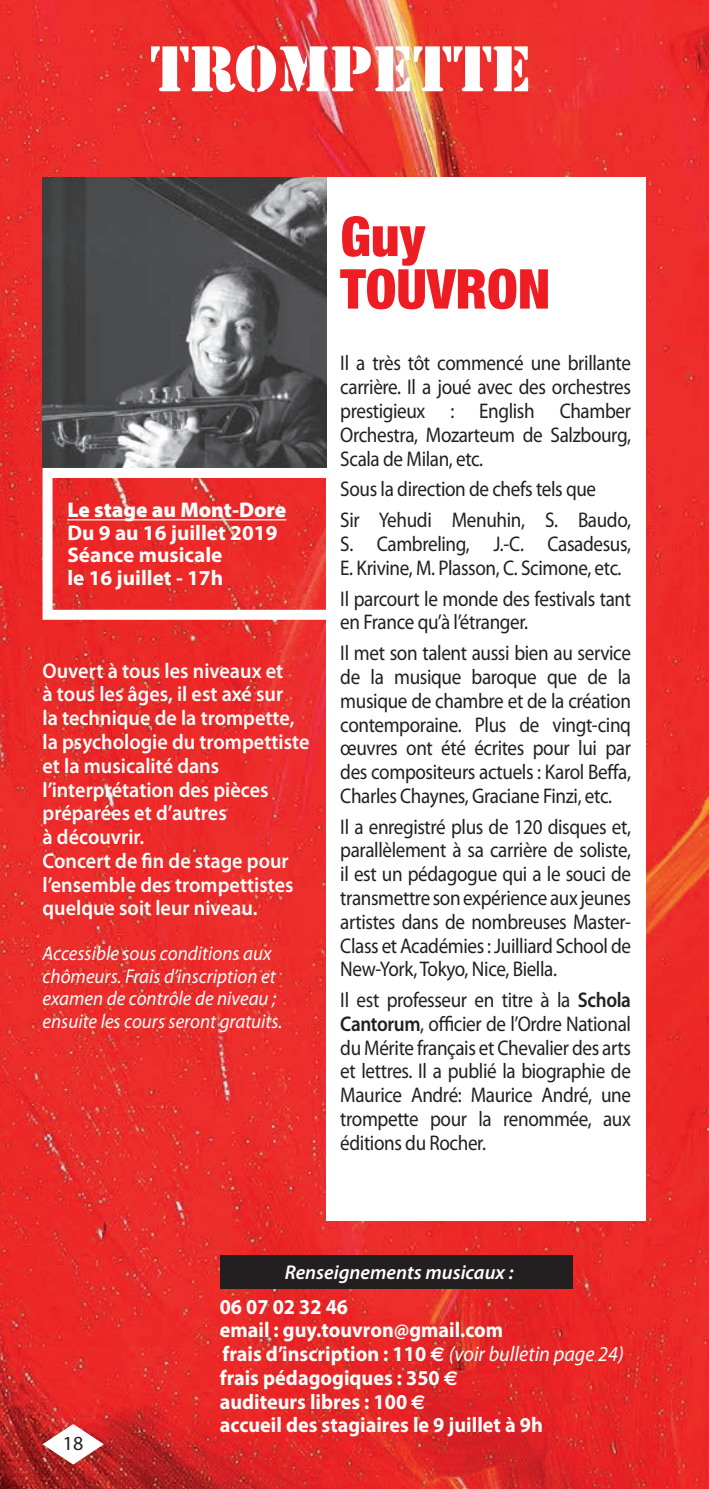
<style>
.page{position:relative;width:709px;height:1489px;background:#fff}
.page>*{position:absolute;margin:0;border:0;box-sizing:border-box;transform-origin:0 0}
.t1{font:60px "Stencil";color:#fff}
.t2{font:900 condensed 55px/52.5px "Helvetica Neue";color:#ee1d23}
.t3{font:21.25px/23.8px "Myriad Pro";letter-spacing:-.02em;color:#231f20;text-align:justify;scale:.9 1}
.t4{font:600 21.25px/23.8px "Myriad Pro";color:#fff;scale:.95 1}
.t5{font:700 21.25px/23.8px "Myriad Pro";color:#fff;scale:.95 1}
.t6{font:700 21.25px/22.5px "Myriad Pro";color:#fff}
.t7{font:900 21.25px "Myriad Pro";color:#fff}
.t8{font:italic 20px/22.5px "Myriad Pro";color:#fff;scale:.95 1}
.t9{font:italic 600 20px "Myriad Pro";color:#fff}
.t10{font:20px "Myriad Pro";color:#231f20}
.s1{font-weight:600}
.s2{font-family:"Euro Sans";font-size:20px}
.s3{font-weight:400;font-style:italic}
</style>
<div class="page">
<img style="left:0;top:0;width:709px;height:1488px">
<svg style="left:43px;top:1424px;width:61px;height:39px"></svg>
<div style="left:326px;top:177px;width:319px;height:1043px;background:#fff"></div>
<img style="left:43px;top:177px;width:283px;height:291px">
<div style="left:43px;top:468px;width:297px;height:151px;border:10px solid #fff"></div>
<hr style="left:67px;top:519px;width:219px;height:1px;background:#fff">
<div style="left:220px;top:1254px;width:352px;height:34px;background:#231f20"></div>
<h1 class="t1" style="left:150px;top:30px;width:382px">TROMPETTE</h1>
<p class="t7" style="left:67px;top:496px;width:220px">Le stage au Mont-Dore</p>
<p class="t6" style="left:67px;top:520px;width:212px">Du 9 au 16 juillet 2019<br>Séance musicale<br>le 16 juillet - 17h</p>
<p class="t4" style="left:43px;top:658px;width:282px">Ouvert à tous les niveaux et<br>à tous les âges, il est axé sur<br>la technique de la trompette, la psychologie du trompettiste et la musicalité dans l’interprétation des pièces préparées et d’autres<br>à découvrir.<br>Concert de fin de stage pour l’ensemble des trompettistes quelque soit leur niveau.</p>
<p class="t8" style="left:43px;top:942px;width:254px">Accessible sous conditions aux chômeurs. Frais d’inscription et examen de contrôle de niveau ; ensuite les cours seront gratuits.</p>
<h2 class="t2" style="left:340px;top:209px;width:211px">Guy<br>TOUVRON</h2>
<p class="t3" style="left:340px;top:351px;width:324px">Il a très tôt commencé une brillante carrière. Il a joué avec des orchestres prestigieux : English Chamber Orchestra, Mozarteum de Salzbourg, Scala de Milan, etc.</p>
<p class="t3" style="left:340px;top:473px;width:324px;line-height:30.8px">Sous la direction de chefs tels que<br>Sir Yehudi Menuhin, S. Baudo,</p>
<p class="t3" style="left:340px;top:531px;width:324px">S. Cambreling, J.-C. Casadesus,<br>E. Krivine, M. Plasson, C. Scimone, etc.</p>
<p class="t3" style="left:340px;top:586px;width:324px">Il parcourt le monde des festivals tant en France qu’à l’étranger.</p>
<p class="t3" style="left:340px;top:641px;width:324px">Il met son talent aussi bien au service de la musique baroque que de la musique de chambre et de la création contemporaine. Plus de vingt-cinq œuvres ont été écrites pour lui par des compositeurs actuels : Karol Beffa, Charles Chaynes, Graciane Finzi, etc.</p>
<p class="t3" style="left:340px;top:814px;width:324px">Il a enregistré plus de 120 disques et, parallèlement à sa carrière de soliste, il est un pédagogue qui a le souci de transmettre son expérience aux jeunes artistes dans de nombreuses Master-Class et Académies : Juilliard School de New-York, Tokyo, Nice, Biella.</p>
<p class="t3" style="left:340px;top:987px;width:324px">Il est professeur en titre à la <span class="s1">Schola Cantorum</span>, officier de l’Ordre National du Mérite français et Chevalier des arts et lettres. Il a publié la biographie de Maurice André: Maurice André, une trompette pour la renommée, aux éditions du Rocher.</p>
<p class="t10" style="left:63px;top:1430px;width:22px">18</p>
<p class="t9" style="left:285px;top:1259px;width:230px">Renseignements musicaux :</p>
<p class="t5" style="left:220px;top:1293px;width:427px">06 07 02 32 46<br>email : guy.touvron@gmail.com<br>frais d’inscription : 110 <span class="s2">A</span> <span class="s3">(voir bulletin page 24) </span>frais pédagogiques : 350 <span class="s2">A<br></span>auditeurs libres : 100 <span class="s2">A<br></span>accueil des stagiaires le 9 juillet à 9h</p>
</div>
